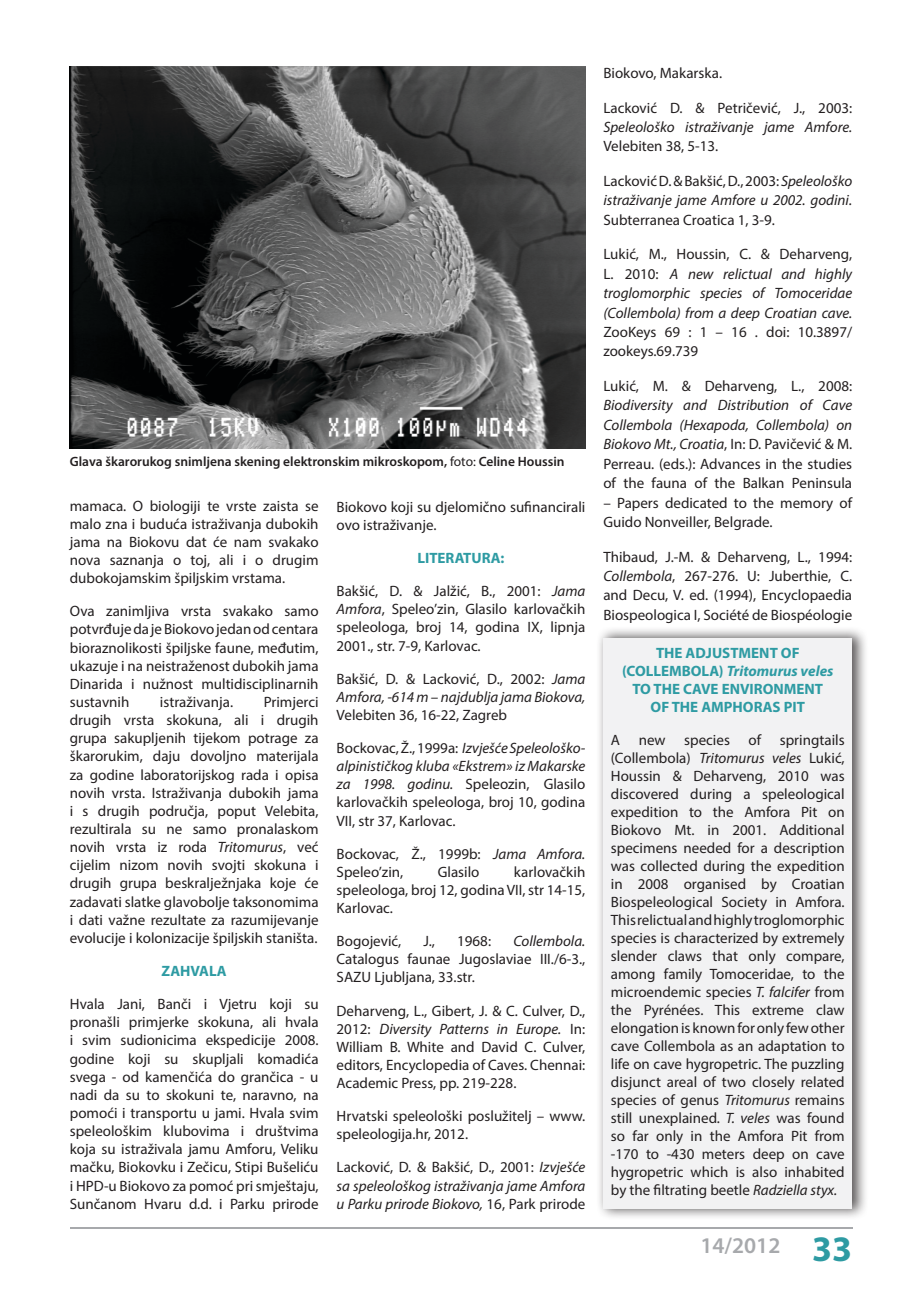
<style>
.page{position:relative;width:919px;height:1289px;background:#fff}
.page>*{position:absolute;margin:0;border:0;box-sizing:border-box;transform-origin:0 0}
.t1{font:600 22.5px "Myriad Pro";color:#a7a9ac}
.Tekuci_tekst{font:15px/18.1px "Myriad Pro";color:#231f20;text-align:justify}
.Paragraph_Style_1{font:15px/18px "Myriad Pro";color:#231f20;text-align:justify}
.Tekuci_tekst-2{font:italic 15px/19.5px "Myriad Pro";color:#231f20;text-align:justify}
.Paragraph_Style_1-2{font:700 15px/18px "Myriad Pro";color:#2e9ba3;text-align:center}
.Tekuci_tekst-3{font:700 15px "Myriad Pro";color:#2e9ba3}
.Opis_fotke{font:600 13.5px "Myriad Pro";color:#231f20}
.s1{font-weight:400}
.s2{font-style:italic}
.s3{font-style:normal}
.s4{font-weight:700;font-size:36px;color:#2e9ba3}
</style>
<div class="page">
<svg style="left:70px;top:1227px;width:782px;height:1px"></svg>
<div style="left:596px;top:626px;width:272px;height:594px;background:#231f20;opacity:.75"></div>
<div style="left:603px;top:637px;width:249px;height:571px;background:#f2f2f3"></div>
<img style="left:70px;top:67px;width:515px;height:381px">
<p class="Opis_fotke" style="left:70px;top:452px;width:496px">Glava škarorukog snimljena skening elektronskim mikroskopom, <span class="s1">foto:</span> Celine Houssin</p>
<p class="Tekuci_tekst" style="left:70px;top:496px;width:250px">mamaca. O biologiji te vrste zaista se malo zna i buduća istraživanja dubokih jama na Biokovu dat će nam svakako nova saznanja o toj, ali i o drugim dubokojamskim špiljskim vrstama.</p>
<p class="Tekuci_tekst" style="left:70px;top:602px;width:250px">Ova zanimljiva vrsta svakako samo potvrđuje da je Biokovo jedan od centara bioraznolikosti špiljske faune, međutim, ukazuje i na neistraženost dubokih jama Dinarida i nužnost multidisciplinarnih sustavnih</p>
<p class="Tekuci_tekst" style="left:160px;top:692px;width:75px">istraživanja.</p>
<p class="Tekuci_tekst" style="left:70px;top:692px;width:250px;text-indent:194px">Primjerci drugih vrsta skokuna, ali i drugih grupa sakupljenih tijekom potrage za škarorukim, daju dovoljno materijala za godine laboratorijskog rada i opisa novih vrsta. Istraživanja dubokih jama i s drugih područja, poput Velebita, rezultirala su ne samo pronalaskom novih vrsta iz roda <span class="s2">Tritomurus</span>, već cijelim nizom novih svojti skokuna i drugih grupa beskralježnjaka koje će zadavati slatke glavobolje taksonomima i dati važne rezultate za razumijevanje evolucije i kolonizacije špiljskih staništa.</p>
<p class="Tekuci_tekst-3" style="left:162px;top:961px;width:67px">ZAHVALA</p>
<p class="Tekuci_tekst" style="left:70px;top:994px;width:250px">Hvala Jani, Banči i Vjetru koji su pronašli primjerke skokuna, ali hvala i svim sudionicima ekspedicije 2008. godine koji su skupljali komadića svega - od kamenčića do grančica - u nadi da su to skokuni te, naravno, na pomoći i transportu u jami. Hvala svim speleološkim klubovima i društvima koja su istraživala jamu Amforu, Veliku mačku, Biokovku i Zečicu, Stipi Bušeliću i HPD-u Biokovo za pomoć pri smještaju, Sunčanom Hvaru d.d. i Parku prirode</p>
<p class="Tekuci_tekst" style="left:336px;top:497px;width:250px">Biokovo koji su djelomično sufinancirali ovo istraživanje.</p>
<p class="Tekuci_tekst-3" style="left:417px;top:548px;width:89px">LITERATURA:</p>
<p class="Tekuci_tekst" style="left:336px;top:582px;width:250px">Bakšić, D. &amp; Jalžić, B., 2001: <span class="s2">Jama Amfora</span>, Speleo’zin, Glasilo karlovačkih speleologa, broj 14, godina IX, lipnja 2001., str. 7-9, Karlovac.</p>
<p class="Tekuci_tekst" style="left:336px;top:669px;width:250px">Bakšić, D. &amp; Lacković, D., 2002: <span class="s2">Jama Amfora, -614 m – najdublja jama Biokova, </span>Velebiten 36, 16-22, Zagreb</p>
<p class="Tekuci_tekst" style="left:336px;top:738px;width:250px">Bockovac, Ž., 1999a: <span class="s2">Izvješće Speleološko&shy;alpinističkog kluba «Ekstrem» iz Makarske za 1998. godinu.</span> Speleozin, Glasilo karlovačkih speleologa, broj 10, godina VII, str 37, Karlovac.</p>
<p class="Tekuci_tekst" style="left:336px;top:844px;width:250px">Bockovac, Ž., 1999b: <span class="s2">Jama Amfora.<br></span>Speleo’zin,</p>
<p class="Tekuci_tekst" style="left:336px;top:862px;width:250px;text-indent:177px">karlovačkih speleologa, broj 12, godina VII, str 14-15, Karlovac.</p>
<p class="Tekuci_tekst" style="left:336px;top:931px;width:66px">Bogojević,</p>
<p class="Tekuci_tekst" style="left:423px;top:931px;width:13px">J.,</p>
<p class="Tekuci_tekst" style="left:457px;top:931px;width:35px">1968:</p>
<p class="Tekuci_tekst" style="left:438px;top:862px;width:43px">Glasilo</p>
<p class="Tekuci_tekst" style="left:336px;top:931px;width:250px;text-indent:177px"><span class="s2">Collembola.<br></span>Catalogus faunae Jugoslaviae III./6-3., SAZU Ljubljana, 33.str.</p>
<p class="Tekuci_tekst" style="left:336px;top:1001px;width:250px">Deharveng, L., Gibert, J. &amp; C. Culver, D., 2012: <span class="s2">Diversity Patterns in Europe.</span> In:<br>William B. White and David C. Culver, editors, Encyclopedia of Caves. Chennai:<br>Academic Press, pp. 219-228.</p>
<p class="Tekuci_tekst" style="left:336px;top:1106px;width:250px">Hrvatski speleološki poslužitelj – www. speleologija.hr, 2012.</p>
<p class="Tekuci_tekst-2" style="left:336px;top:1158px;width:250px;line-height:18.1px"><span class="s3">Lacković, D. &amp; Bakšić, D., 2001:</span> Izvješće sa speleološkog istraživanja jame Amfora u Parku prirode Biokovo, <span class="s3">16, Park prirode</span></p>
<p class="Tekuci_tekst" style="left:603px;top:64px;width:120px">Biokovo, Makarska.</p>
<p class="Tekuci_tekst" style="left:603px;top:97px;width:250px;line-height:19.5px">Lacković D. &amp; Petričević, J., 2003:<br><span class="s2">Speleološko istraživanje jame Amfore.<br></span>Velebiten 38, 5-13.</p>
<p class="Tekuci_tekst" style="left:603px;top:171px;width:250px;line-height:19.5px">Lacković D. &amp; Bakšić, D., 2003: <span class="s2">Speleološko istraživanje jame Amfore u 2002. godini.<br></span>Subterranea Croatica 1, 3-9.</p>
<p class="Tekuci_tekst-2" style="left:603px;top:244px;width:250px"><span class="s3">Lukić, M., Houssin, C. &amp; Deharveng, L. 2010:</span> A new relictual and highly troglomorphic species of Tomoceridae (Collembola) from a deep Croatian cave.<br><span class="s3">ZooKeys 69 : 1 – 16 . doi: 10.3897/ zookeys.69.739</span></p>
<p class="Tekuci_tekst" style="left:603px;top:376px;width:250px;line-height:19.5px">Lukić, M. &amp; Deharveng, L., 2008:<br><span class="s2">Biodiversity and Distribution of Cave Collembola (Hexapoda, Collembola) on Biokovo Mt., Croatia</span>, In: D. Pavičević &amp; M.<br>Perreau. (eds.): Advances in the studies of the fauna of the Balkan Peninsula</p>
<p class="Tekuci_tekst" style="left:603px;top:492px;width:250px;line-height:19.5px">– Papers dedicated to the memory of<br>Guido Nonveiller, Belgrade.</p>
<p class="Tekuci_tekst" style="left:603px;top:546px;width:250px;line-height:19.5px">Thibaud, J.-M. &amp; Deharveng, L., 1994:<br><span class="s2">Collembola</span>, 267-276. U: Juberthie, C. and Decu, V. ed. (1994), Encyclopaedia Biospeologica I, Société de Biospéologie</p>
<p class="Paragraph_Style_1-2" style="left:622px;top:643px;width:213px">THE ADJUSTMENT OF (COLLEMBOLA) <span class="s2">Tritomurus veles<br></span>TO THE CAVE ENVIRONMENT<br>OF THE AMPHORAS PIT</p>
<p class="Paragraph_Style_1" style="left:611px;top:730px;width:235px">A new species of springtails (Collembola) <span class="s2">Tritomurus veles</span> Lukić, Houssin &amp; Deharveng, 2010 was discovered during a speleological expedition to the Amfora Pit on Biokovo Mt. in 2001. Additional specimens needed for a description was collected during the expedition in 2008 organised by Croatian Biospeleological Society in Amfora.<br>This relictual and highly troglomorphic species is characterized by extremely slender claws that only compare, among family Tomoceridae, to the microendemic species <span class="s2">T. falcifer</span> from the Pyrénées. This extreme claw elongation is known for only few other cave Collembola as an adaptation to life on cave hygropetric. The puzzling disjunct areal of two closely related species of genus <span class="s2">Tritomurus</span> remains still unexplained. <span class="s2">T. veles</span> was found so far only in the Amfora Pit from -170 to -430 meters deep on cave hygropetric which is also inhabited by the filtrating beetle <span class="s2">Radziella styx.</span></p>
<h1 class="t1" style="left:700px;top:1230px;width:153px">14/2012 <span class="s4">33</span></h1>
</div>
